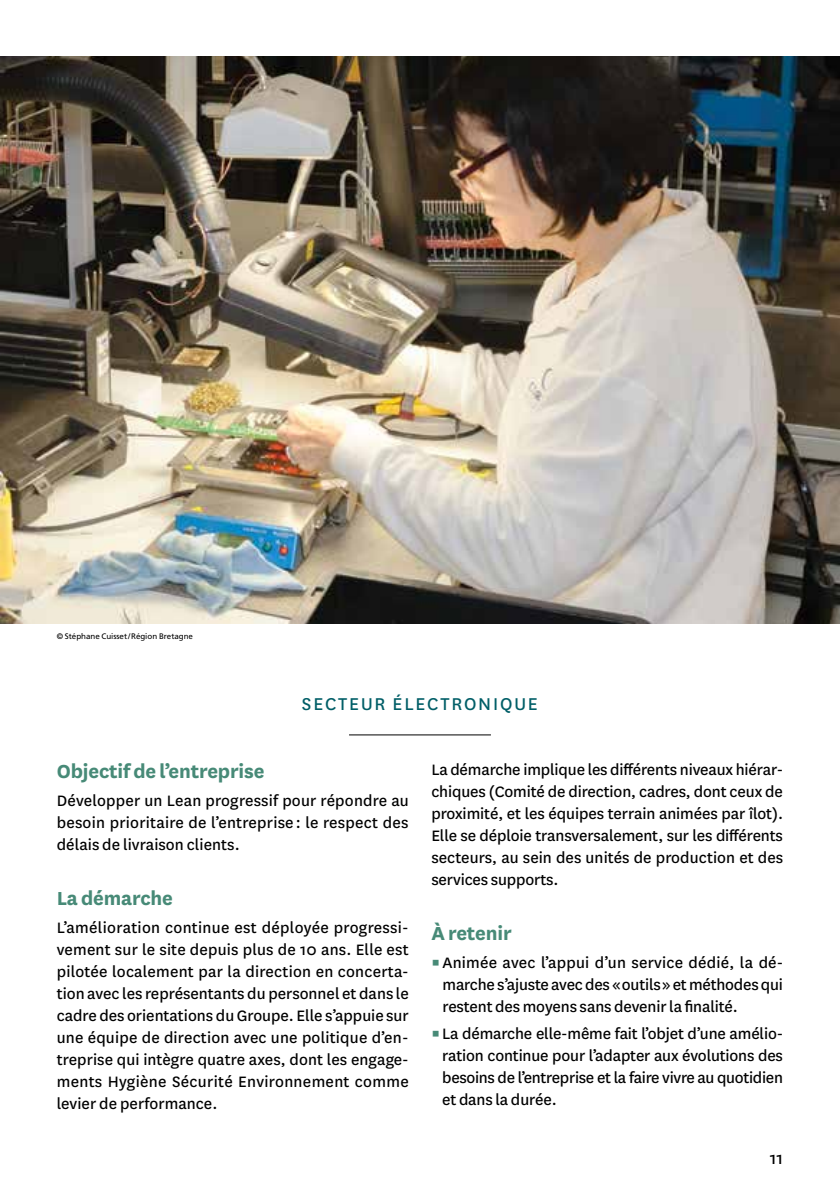
<style>
.page{position:relative;width:840px;height:1191px;background:#fff}
.page>*{position:absolute;margin:0;border:0;box-sizing:border-box;transform-origin:0 0}
.t1{font:700 22px "National";letter-spacing:-.005em;color:#478a77}
.t2{font:20px "National";letter-spacing:.095em;color:#005e67}
.t3{font:19px "National";color:#000}
.t4{font:17.6px/22px "National";letter-spacing:-.005em;color:#000;text-align:justify}
.t5{font:8px "Frutiger";letter-spacing:-.005em;color:#000}
.s1{color:#478a77}
</style>
<div class="page">
<img style="left:0;top:57px;width:839px;height:567px">
<hr style="left:349px;top:734px;width:141px;height:1px;background:#000">
<p class="t5" style="left:57px;top:631px;width:138px">© Stéphane Cuisset/Région Bretagne</p>
<p class="t2" style="left:302px;top:690px;width:237px">SECTEUR ÉLECTRONIQUE</p>
<p class="t1" style="left:57px;top:755px;width:209px">Objectif de l’entreprise</p>
<p class="t4" style="left:57px;top:788px;width:353px">Développer un Lean progressif pour répondre au besoin prioritaire de l’entreprise : le respect des délais de livraison clients.</p>
<p class="t1" style="left:57px;top:882px;width:118px">La démarche</p>
<p class="t4" style="left:57px;top:915px;width:353px">L’amélioration continue est déployée progressi&shy;vement sur le site depuis plus de 10 ans. Elle est pilotée localement par la direction en concerta&shy;tion avec les représentants du personnel et dans le cadre des orientations du Groupe. Elle s’appuie sur une équipe de direction avec une politique d’en&shy;treprise qui intègre quatre axes, dont les engage&shy;ments Hygiène Sécurité Environnement comme levier de performance.</p>
<p class="t4" style="left:431px;top:757px;width:353px">La démarche implique les différents niveaux hiérar&shy;chiques (Comité de direction, cadres, dont ceux de proximité, et les équipes terrain animées par îlot).<br>Elle se déploie transversalement, sur les différents secteurs, au sein des unités de production et des services supports.</p>
<p class="t1" style="left:431px;top:917px;width:82px">À retenir</p>
<p class="t4" style="left:442px;top:950px;width:342px;text-indent:-11px"><span class="s1">▪</span> Animée avec l’appui d’un service dédié, la dé&shy;marche s’ajuste avec des « outils » et méthodes qui restent des moyens sans devenir la finalité.</p>
<p class="t4" style="left:442px;top:1022px;width:342px;text-indent:-11px"><span class="s1">▪</span> La démarche elle-même fait l’objet d’une amélio&shy;ration continue pour l’adapter aux évolutions des besoins de l’entreprise et la faire vivre au quotidien et dans la durée.</p>
<p class="t3" style="left:769px;top:1145px;width:15px">11</p>
</div>
